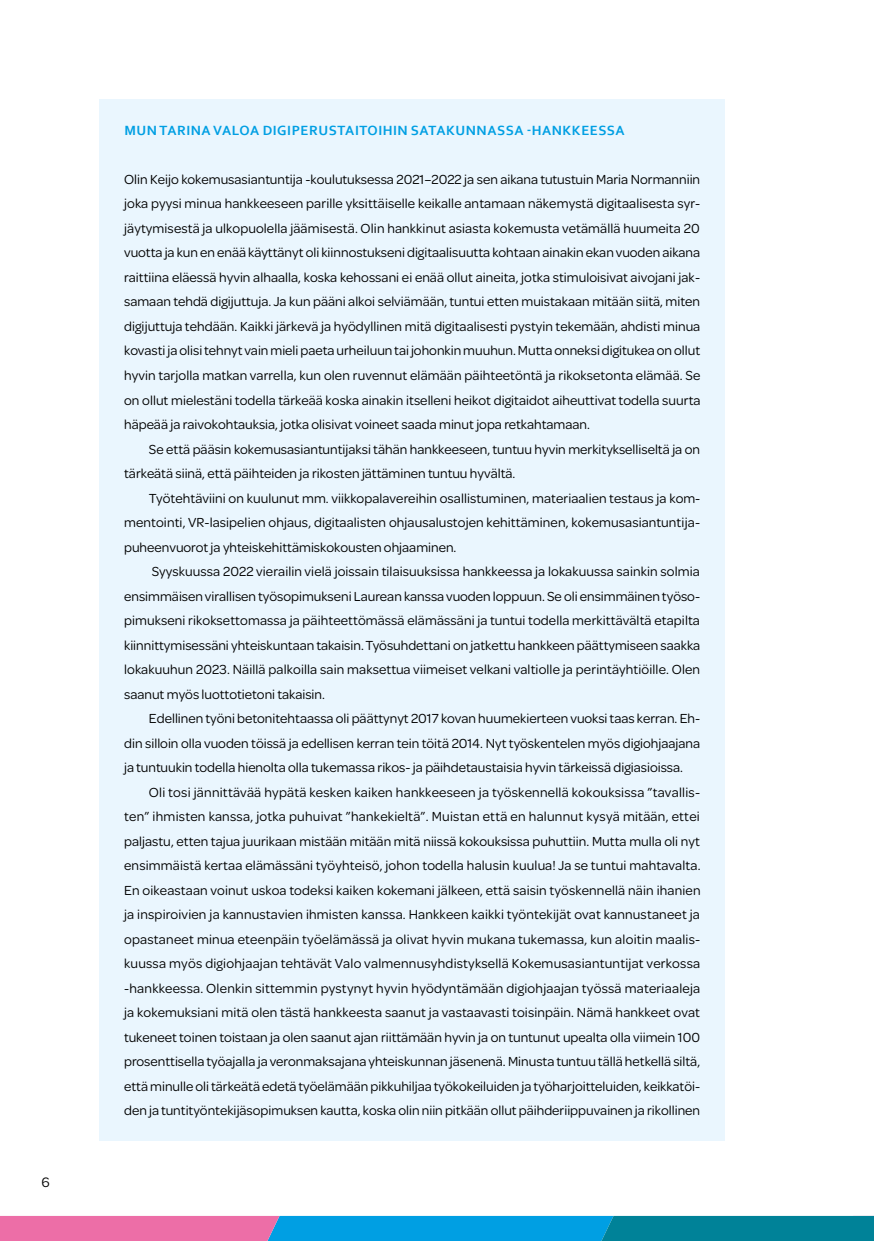
<style>
.page{position:relative;width:874px;height:1241px;background:#fff}
.page>*{position:absolute;margin:0;border:0;box-sizing:border-box;transform-origin:0 0}
.t1{font:14.53px "Omnes";color:#000}
.leipis{font:14px/24.5px "Omnes";color:#000;text-align:justify}
.alaotsikko{font:700 14px "Corbel";letter-spacing:.04em;color:#009fe3}
</style>
<div class="page">
<svg style="left:0;top:1215px;width:873px;height:25px;background:#508bbc"></svg>
<div style="left:99px;top:99px;width:625px;height:1041px;background:#eaf6fe"></div>
<p class="t1" style="left:41px;top:1171px;width:10px">6</p>
<h2 class="alaotsikko" style="left:124px;top:121px;width:501px">MUN TARINA VALOA DIGIPERUSTAITOIHIN SATAKUNNASSA -HANKKEESSA</h2>
<p class="leipis" style="left:124px;top:166px;width:577px">Olin Keijo kokemusasiantuntija -koulutuksessa 2021–2022 ja sen aikana tutustuin Maria Normanniin joka pyysi minua hankkeeseen parille yksittäiselle keikalle antamaan näkemystä digitaalisesta syr&shy;jäytymisestä ja ulkopuolella jäämisestä. Olin hankkinut asiasta kokemusta vetämällä huumeita 20 vuotta ja kun en enää käyttänyt oli kiinnostukseni digitaalisuutta kohtaan ainakin ekan vuoden aikana raittiina eläessä hyvin alhaalla, koska kehossani ei enää ollut aineita, jotka stimuloisivat aivojani jak&shy;samaan tehdä digijuttuja. Ja kun pääni alkoi selviämään, tuntui etten muistakaan mitään siitä, miten digijuttuja tehdään. Kaikki järkevä ja hyödyllinen mitä digitaalisesti pystyin tekemään, ahdisti minua kovasti ja olisi tehnyt vain mieli paeta urheiluun tai johonkin muuhun. Mutta onneksi digitukea on ollut hyvin tarjolla matkan varrella, kun olen ruvennut elämään päihteetöntä ja rikoksetonta elämää. Se on ollut mielestäni todella tärkeää koska ainakin itselleni heikot digitaidot aiheuttivat todella suurta häpeää ja raivokohtauksia, jotka olisivat voineet saada minut jopa retkahtamaan.</p>
<p class="leipis" style="left:124px;top:436px;width:577px;text-indent:25px">Se että pääsin kokemusasiantuntijaksi tähän hankkeeseen, tuntuu hyvin merkitykselliseltä ja on tärkeätä siinä, että päihteiden ja rikosten jättäminen tuntuu hyvältä.</p>
<p class="leipis" style="left:124px;top:485px;width:577px;text-indent:25px">Työtehtäviini on kuulunut mm. viikkopalavereihin osallistuminen, materiaalien testaus ja kom&shy;mentointi, VR-lasipelien ohjaus, digitaalisten ohjausalustojen kehittäminen, kokemusasiantuntija&shy;puheenvuorot ja yhteiskehittämiskokousten ohjaaminen.</p>
<p class="leipis" style="left:124px;top:558px;width:577px;text-indent:28px">Syyskuussa 2022 vierailin vielä joissain tilaisuuksissa hankkeessa ja lokakuussa sainkin solmia ensimmäisen virallisen työsopimukseni Laurean kanssa vuoden loppuun. Se oli ensimmäinen työso&shy;pimukseni rikoksettomassa ja päihteettömässä elämässäni ja tuntui todella merkittävältä etapilta kiinnittymisessäni yhteiskuntaan takaisin. Työsuhdettani on jatkettu hankkeen päättymiseen saakka lokakuuhun 2023. Näillä palkoilla sain maksettua viimeiset velkani valtiolle ja perintäyhtiöille. Olen saanut myös luottotietoni takaisin.</p>
<p class="leipis" style="left:124px;top:705px;width:577px;text-indent:25px">Edellinen työni betonitehtaassa oli päättynyt 2017 kovan huumekierteen vuoksi taas kerran. Eh&shy;din silloin olla vuoden töissä ja edellisen kerran tein töitä 2014. Nyt työskentelen myös digiohjaajana ja tuntuukin todella hienolta olla tukemassa rikos- ja päihdetaustaisia hyvin tärkeissä digiasioissa.</p>
<p class="leipis" style="left:124px;top:779px;width:577px;text-indent:25px">Oli tosi jännittävää hypätä kesken kaiken hankkeeseen ja työskennellä kokouksissa ”tavallis&shy;ten” ihmisten kanssa, jotka puhuivat ”hankekieltä”. Muistan että en halunnut kysyä mitään, ettei paljastu, etten tajua juurikaan mistään mitään mitä niissä kokouksissa puhuttiin. Mutta mulla oli nyt ensimmäistä kertaa elämässäni työyhteisö, johon todella halusin kuulua! Ja se tuntui mahtavalta.<br>En oikeastaan voinut uskoa todeksi kaiken kokemani jälkeen, että saisin työskennellä näin ihanien ja inspiroivien ja kannustavien ihmisten kanssa. Hankkeen kaikki työntekijät ovat kannustaneet ja opastaneet minua eteenpäin työelämässä ja olivat hyvin mukana tukemassa, kun aloitin maalis&shy;kuussa myös digiohjaajan tehtävät Valo valmennusyhdistyksellä Kokemusasiantuntijat verkossa -hankkeessa. Olenkin sittemmin pystynyt hyvin hyödyntämään digiohjaajan työssä materiaaleja ja kokemuksiani mitä olen tästä hankkeesta saanut ja vastaavasti toisinpäin. Nämä hankkeet ovat tukeneet toinen toistaan ja olen saanut ajan riittämään hyvin ja on tuntunut upealta olla viimein 100 prosenttisella työajalla ja veronmaksajana yhteiskunnan jäsenenä. Minusta tuntuu tällä hetkellä siltä, että minulle oli tärkeätä edetä työelämään pikkuhiljaa työkokeiluiden ja työharjoitteluiden, keikkatöi&shy;den ja tuntityöntekijäsopimuksen kautta, koska olin niin pitkään ollut päihderiippuvainen ja rikollinen</p>
</div>
